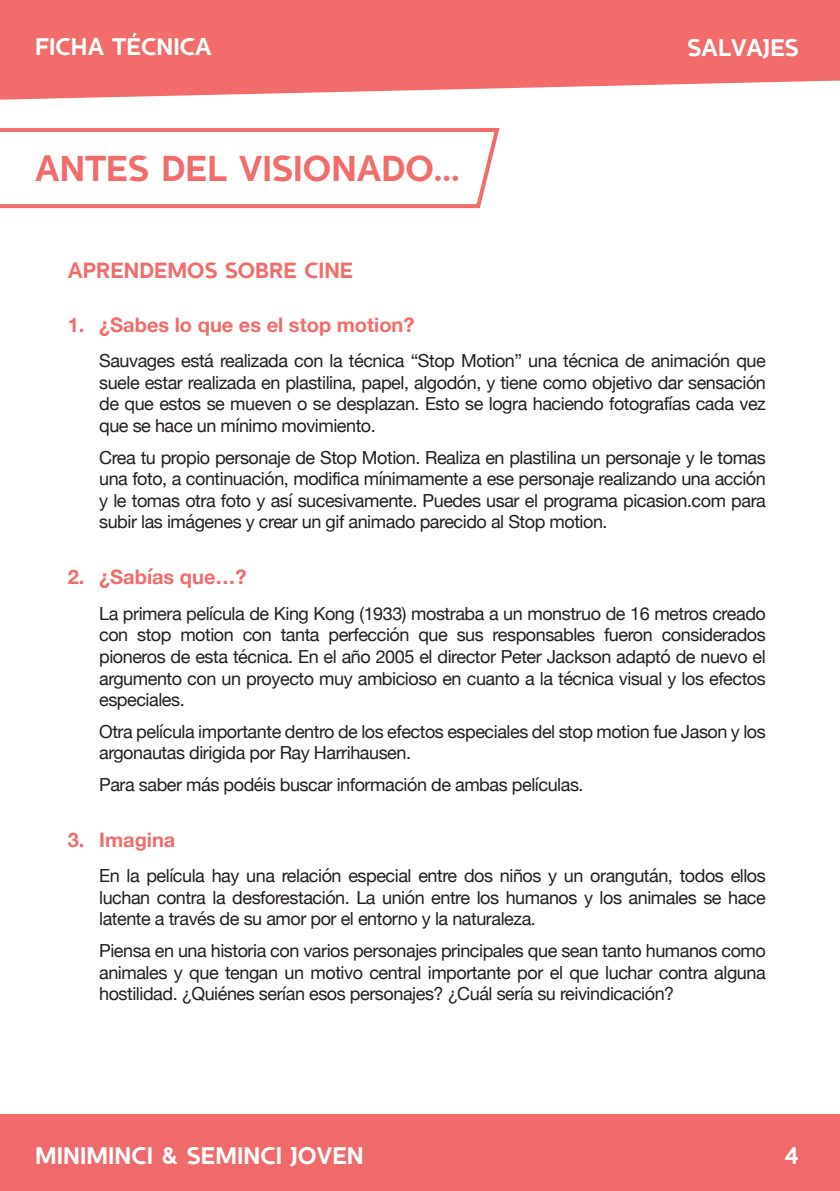
<style>
.page{position:relative;width:840px;height:1191px;background:#fff}
.page>*{position:absolute;margin:0;border:0;box-sizing:border-box;transform-origin:0 0}
.t1{font:36px "SEMINCISANS Regular";color:#f16c6b}
.t2{font:24px "SEMINCISANS Regular";color:#fff}
.t3{font:22px "SEMINCISANS Regular";color:#f16c6b}
.t4{font:700 20px "Helvetica Neue";color:#f16c6b}
.t5{font:18px/21.6px "Helvetica Neue";letter-spacing:-.025em;color:#231f20;text-align:justify}
</style>
<div class="page">
<div style="left:0;top:1114px;width:839px;height:77px;background:#f06a6b"></div>
<svg style="left:0;top:0;width:839px;height:100px;background:#f27a79"></svg>
<svg style="left:0;top:128px;width:500px;height:81px"></svg>
<h2 class="t2" style="left:35px;top:32px;width:178px">FICHA TÉCNICA</h2>
<h2 class="t2" style="left:687px;top:33px;width:113px">SALVAJES</h2>
<h1 class="t1" style="left:35px;top:147px;width:426px">ANTES DEL VISIONADO...</h1>
<p class="t3" style="left:68px;top:257px;width:287px">APRENDEMOS SOBRE CINE</p>
<p class="t4" style="left:68px;top:316px;width:348px">1. ¿Sabes lo que es el stop motion?</p>
<p class="t5" style="left:99px;top:351px;width:668px">Sauvages está realizada con la técnica “Stop Motion” una técnica de animación que suele estar realizada en plastilina, papel, algodón, y tiene como objetivo dar sensación de que estos se mueven o se desplazan. Esto se logra haciendo fotografías cada vez que se hace un mínimo movimiento.</p>
<p class="t5" style="left:99px;top:448px;width:668px">Crea tu propio personaje de Stop Motion. Realiza en plastilina un personaje y le tomas una foto, a continuación, modifica mínimamente a ese personaje realizando una acción y le tomas otra foto y así sucesivamente. Puedes usar el programa picasion.com para subir las imágenes y crear un gif animado parecido al Stop motion.</p>
<p class="t4" style="left:68px;top:569px;width:180px">2. ¿Sabías que…?</p>
<p class="t4" style="left:68px;top:831px;width:18px">3.</p>
<p class="t5" style="left:99px;top:604px;width:668px">La primera película de King Kong (1933) mostraba a un monstruo de 16 metros creado con stop motion con tanta perfección que sus responsables fueron considerados pioneros de esta técnica. En el año 2005 el director Peter Jackson adaptó de nuevo el argumento con un proyecto muy ambicioso en cuanto a la técnica visual y los efectos especiales.</p>
<p class="t5" style="left:99px;top:722px;width:667px">Otra película importante dentro de los efectos especiales del stop motion fue Jason y los argonautas dirigida por Ray Harrihausen.</p>
<p class="t5" style="left:99px;top:775px;width:485px">Para saber más podéis buscar información de ambas películas.</p>
<p class="t4" style="left:99px;top:831px;width:78px">Imagina</p>
<p class="t5" style="left:99px;top:866px;width:667px">En la película hay una relación especial entre dos niños y un orangután, todos ellos luchan contra la desforestación. La unión entre los humanos y los animales se hace latente a través de su amor por el entorno y la naturaleza.</p>
<p class="t5" style="left:99px;top:941px;width:667px">Piensa en una historia con varios personajes principales que sean tanto humanos como animales y que tengan un motivo central importante por el que luchar contra alguna hostilidad. ¿Quiénes serían esos personajes? ¿Cuál sería su reivindicación?</p>
<h2 class="t2" style="left:35px;top:1141px;width:330px">MINIMINCI &amp; SEMINCI JOVEN</h2>
<h2 class="t2" style="left:783px;top:1141px;width:16px">4</h2>
</div>
